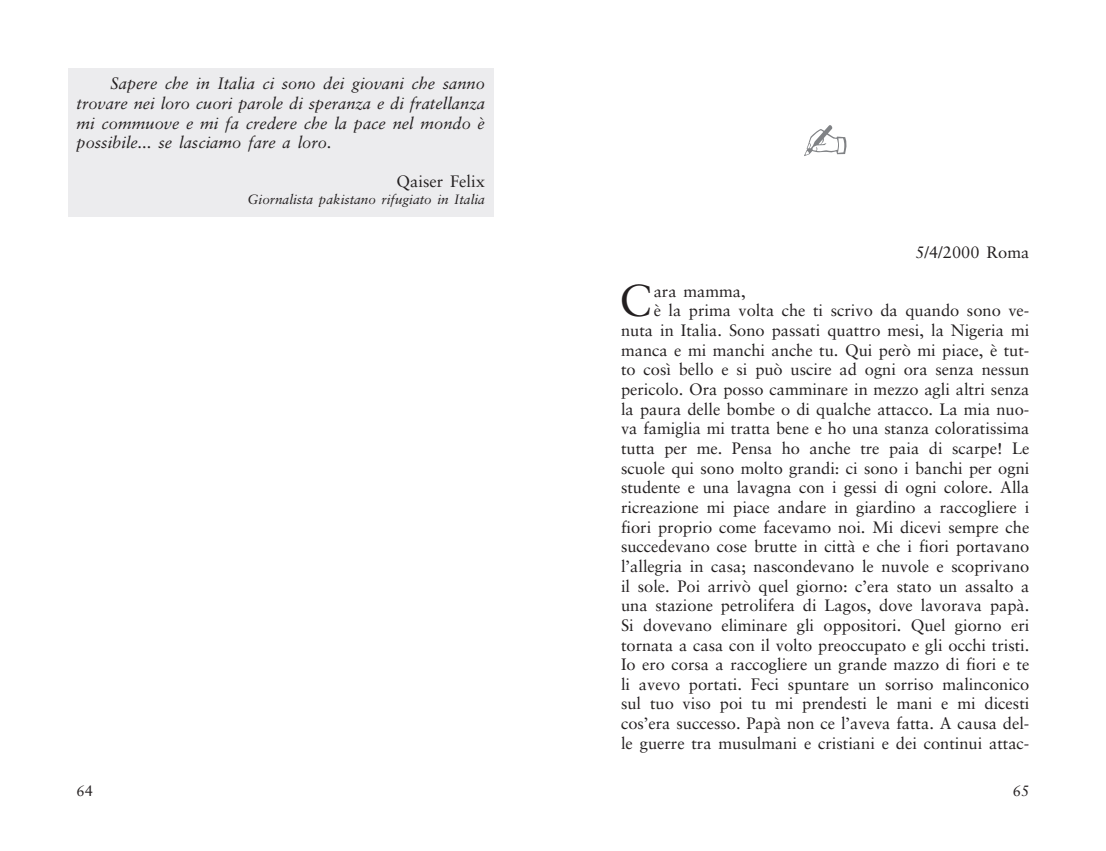
<style>
.page{position:relative;width:1106px;height:851px;background:#fff}
.page>*{position:absolute;margin:0;border:0;box-sizing:border-box;transform-origin:0 0}
.t1{font:44.55px "Sabon";color:#231f20}
.t2{font:16.5px "Sabon";color:#231f20}
.t3{font:italic 16.5px/19.6px "Sabon";color:#231f20;text-align:justify}
.t4{font:15px "Sabon";color:#231f20}
.t5{font:italic 13.5px "Sabon";color:#231f20}
</style>
<div class="page">
<div style="left:68px;top:68px;width:425px;height:149px;background:#ececee"></div>
<p class="t3" style="left:77px;top:75px;width:410px;text-indent:34px">Sapere che in Italia ci sono dei giovani che sanno trovare nei loro cuori parole di speranza e di fratellanza mi commuove e mi fa credere che la pace nel mondo è possibile... se lasciamo fare a loro.</p>
<p class="t2" style="left:396px;top:175px;width:90px">Qaiser Felix</p>
<p class="t5" style="left:247px;top:194px;width:239px">Giornalista pakistano rifugiato in Italia</p>
<p class="t2" style="left:915px;top:245px;width:115px">5/4/2000 Roma</p>
<h1 class="t1" style="left:619px;top:282px;width:34px">C</h1>
<p class="t2" style="left:653px;top:284px;width:94px">ara mamma,</p>
<p class="t2" style="left:653px;top:304px;width:377px">è la prima volta che ti scrivo da quando sono ve-</p>
<p class="t2" style="left:621px;top:323px;width:410px">nuta in Italia. Sono passati quattro mesi, la Nigeria mi</p>
<p class="t2" style="left:621px;top:343px;width:410px">manca e mi manchi anche tu. Qui però mi piace, è tut-</p>
<p class="t2" style="left:621px;top:363px;width:410px">to così bello e si può uscire ad ogni ora senza nessun</p>
<p class="t2" style="left:621px;top:382px;width:410px">pericolo. Ora posso camminare in mezzo agli altri senza</p>
<p class="t2" style="left:621px;top:402px;width:410px">la paura delle bombe o di qualche attacco. La mia nuo-</p>
<p class="t2" style="left:621px;top:421px;width:410px">va famiglia mi tratta bene e ho una stanza coloratissima</p>
<p class="t2" style="left:621px;top:441px;width:410px">tutta per me. Pensa ho anche tre paia di scarpe! Le</p>
<p class="t2" style="left:621px;top:461px;width:410px">scuole qui sono molto grandi: ci sono i banchi per ogni</p>
<p class="t2" style="left:621px;top:480px;width:410px">studente e una lavagna con i gessi di ogni colore. Alla</p>
<p class="t2" style="left:621px;top:500px;width:410px">ricreazione mi piace andare in giardino a raccogliere i</p>
<p class="t2" style="left:621px;top:520px;width:410px">fiori proprio come facevamo noi. Mi dicevi sempre che</p>
<p class="t2" style="left:621px;top:539px;width:410px">succedevano cose brutte in città e che i fiori portavano</p>
<p class="t2" style="left:621px;top:559px;width:410px">l’allegria in casa; nascondevano le nuvole e scoprivano</p>
<p class="t2" style="left:621px;top:579px;width:410px">il sole. Poi arrivò quel giorno: c’era stato un assalto a</p>
<p class="t2" style="left:621px;top:598px;width:410px">una stazione petrolifera di Lagos, dove lavorava papà.</p>
<p class="t2" style="left:621px;top:618px;width:410px">Si dovevano eliminare gli oppositori. Quel giorno eri</p>
<p class="t2" style="left:621px;top:637px;width:410px">tornata a casa con il volto preoccupato e gli occhi tristi.</p>
<p class="t2" style="left:621px;top:657px;width:410px">Io ero corsa a raccogliere un grande mazzo di fiori e te</p>
<p class="t2" style="left:621px;top:677px;width:410px">li avevo portati. Feci spuntare un sorriso malinconico</p>
<p class="t2" style="left:621px;top:696px;width:410px">sul tuo viso poi tu mi prendesti le mani e mi dicesti</p>
<p class="t2" style="left:621px;top:716px;width:410px">cos’era successo. Papà non ce l’aveva fatta. A causa del-</p>
<p class="t2" style="left:621px;top:736px;width:410px">le guerre tra musulmani e cristiani e dei continui attac-</p>
<p class="t4" style="left:77px;top:784px;width:18px">64</p>
<p class="t4" style="left:1012px;top:784px;width:18px">65</p>
</div>
